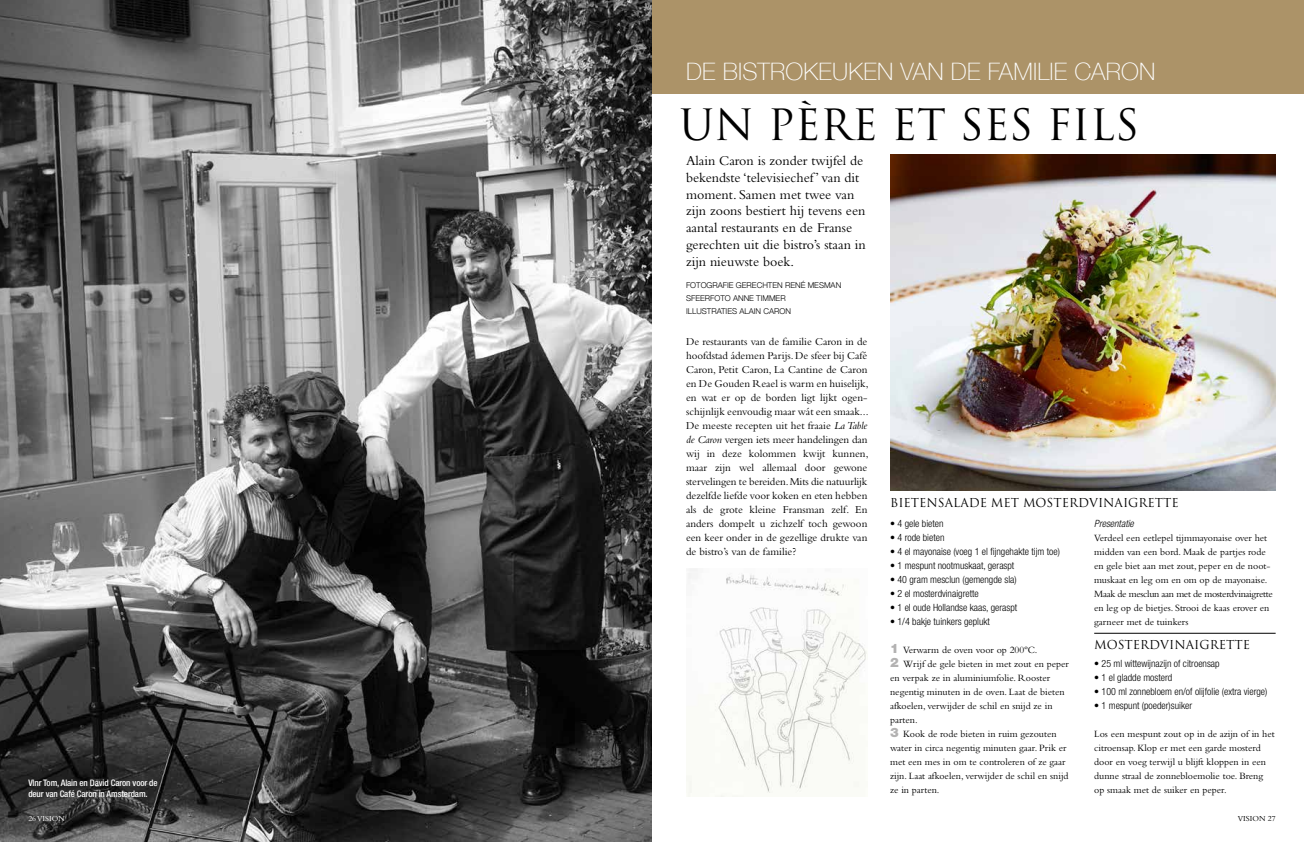
<style>
.page{position:relative;width:1304px;height:842px;background:#fff}
.page>*{position:absolute;margin:0;border:0;box-sizing:border-box;transform-origin:0 0}
.t1{font:42px "Trajan";color:#000}
.t2{font:100 24px "Helvetica Neue";letter-spacing:.01em;color:#fff}
.t3{font:14px/16.8px "Bembo";color:#000}
.t4{font:12px "Trajan";color:#000}
.t5{font:11px/14px "Bembo";color:#000;text-align:justify}
.t6{font:10px/14px "Bembo";color:#000}
.t7{font:300 condensed 10px "Helvetica Neue LT";color:#000}
.t8{font:italic 300 condensed 10px "Helvetica Neue LT";color:#000}
.t9{font:500 condensed 9px/10.8px "Helvetica Neue LT";letter-spacing:-.01em;color:#fff}
.t10{font:300 8px/13px "Helvetica Neue";color:#000}
.t11{font:8px "Bembo";color:#fff}
.t12{font:8px "Bembo";color:#000}
.s1{font-style:italic}
.s2{font-family:"Helvetica Neue LT";font-weight:900;font-size:13px;color:#b3b2b2}
</style>
<div class="page">
<img style="left:0;top:0;width:652px;height:842px">
<div style="left:652px;top:0;width:652px;height:94px;background:#ac9368"></div>
<img style="left:890px;top:154px;width:386px;height:336px">
<hr style="left:1094px;top:633px;width:182px;height:1px;background:#000">
<img style="left:686px;top:568px;width:181px;height:229px">
<h2 class="t2" style="left:686px;top:53px;width:471px">DE BISTROKEUKEN VAN DE FAMILIE CARON</h2>
<h1 class="t1" style="left:680px;top:99px;width:461px">UN PÈRE ET SES FILS</h1>
<h3 class="t3" style="left:686px;top:152px;width:181px">Alain Caron is zonder twijfel de bekendste ‘televisiechef’ van dit moment. Samen met twee van zijn zoons bestiert hij tevens een aantal restaurants en de Franse gerechten uit die bistro’s staan in zijn nieuwste boek.</h3>
<p class="t9" style="left:28px;top:777px;width:131px">Vlnr Tom, Alain en David Caron voor de deur van Café Caron in Amsterdam.</p>
<p class="t10" style="left:686px;top:278px;width:157px">FOTOGRAFIE GERECHTEN RENÉ MESMAN<br>SFEERFOTO ANNE TIMMER<br>ILLUSTRATIES ALAIN CARON</p>
<p class="t5" style="left:686px;top:335px;width:184px">De restaurants van de familie Caron in de hoofdstad ádemen Parijs. De sfeer bij Café Caron, Petit Caron, La Cantine de Caron en De Gouden Reael is warm en huiselijk, en wat er op de borden ligt lijkt ogen&shy;schijnlijk eenvoudig maar wát een smaak...<br>De meeste recepten uit het fraaie <span class="s1">La Table de Caron</span> vergen iets meer handelingen dan wij in deze kolommen kwijt kunnen, maar zijn wel allemaal door gewone stervelingen te bereiden. Mits die natuurlijk dezelfde liefde voor koken en eten hebben als de grote kleine Fransman zelf. En anders dompelt u zichzelf toch gewoon een keer onder in de gezellige drukte van de bistro’s van de familie?</p>
<p class="t4" style="left:890px;top:496px;width:290px">BIETENSALADE MET MOSTERDVINAIGRETTE</p>
<p class="t7" style="left:890px;top:518px;width:55px">• 4 gele bieten</p>
<p class="t7" style="left:890px;top:532px;width:56px">• 4 rode bieten</p>
<p class="t7" style="left:890px;top:546px;width:171px">• 4 el mayonaise (voeg 1 el fijngehakte tijm toe)</p>
<p class="t7" style="left:890px;top:560px;width:126px">• 1 mespunt nootmuskaat, geraspt</p>
<p class="t7" style="left:890px;top:574px;width:128px">• 40 gram mesclun (gemengde sla)</p>
<p class="t7" style="left:890px;top:588px;width:90px">• 2 el mosterdvinaigrette</p>
<p class="t7" style="left:890px;top:602px;width:129px">• 1 el oude Hollandse kaas, geraspt</p>
<p class="t7" style="left:890px;top:616px;width:101px">• 1/4 bakje tuinkers geplukt</p>
<p class="t6" style="left:890px;top:643px;width:180px"><span class="s2">1</span> Verwarm de oven voor op 200ºC.<br><span class="s2">2</span> Wrijf de gele bieten in met zout en peper en verpak ze in aluminiumfolie. Rooster negentig minuten in de oven. Laat de bieten afkoelen, verwijder de schil en snijd ze in parten.<br><span class="s2">3</span> Kook de rode bieten in ruim gezouten water in circa negentig minuten gaar. Prik er met een mes in om te controleren of ze gaar zijn. Laat afkoelen, verwijder de schil en snijd ze in parten.</p>
<p class="t8" style="left:1094px;top:518px;width:41px">Presentatie</p>
<p class="t6" style="left:1094px;top:531px;width:180px">Verdeel een eetlepel tijmmayonaise over het midden van een bord. Maak de partjes rode en gele biet aan met zout, peper en de noot&shy;muskaat en leg om en om op de mayonaise.<br>Maak de mesclun aan met de mosterdvinaigrette en leg op de bietjes. Strooi de kaas erover en garneer met de tuinkers</p>
<p class="t4" style="left:1094px;top:637px;width:157px">MOSTERDVINAIGRETTE</p>
<p class="t7" style="left:1094px;top:658px;width:127px">• 25 ml wittewijnazijn of citroensap</p>
<p class="t7" style="left:1094px;top:672px;width:80px">• 1 el gladde mosterd</p>
<p class="t7" style="left:1094px;top:686px;width:175px">• 100 ml zonnebloem en/of olijfolie (extra vierge)</p>
<p class="t7" style="left:1094px;top:700px;width:99px">• 1 mespunt (poeder)suiker</p>
<p class="t6" style="left:1094px;top:727px;width:182px">Los een mespunt zout op in de azijn of in het citroensap. Klop er met een garde mosterd door en voeg terwijl u blijft kloppen in een dunne straal de zonnebloemolie toe. Breng op smaak met de suiker en peper.</p>
<p class="t11" style="left:28px;top:814px;width:38px">26 VISION</p>
<p class="t12" style="left:1238px;top:814px;width:39px">VISION 27</p>
</div>
